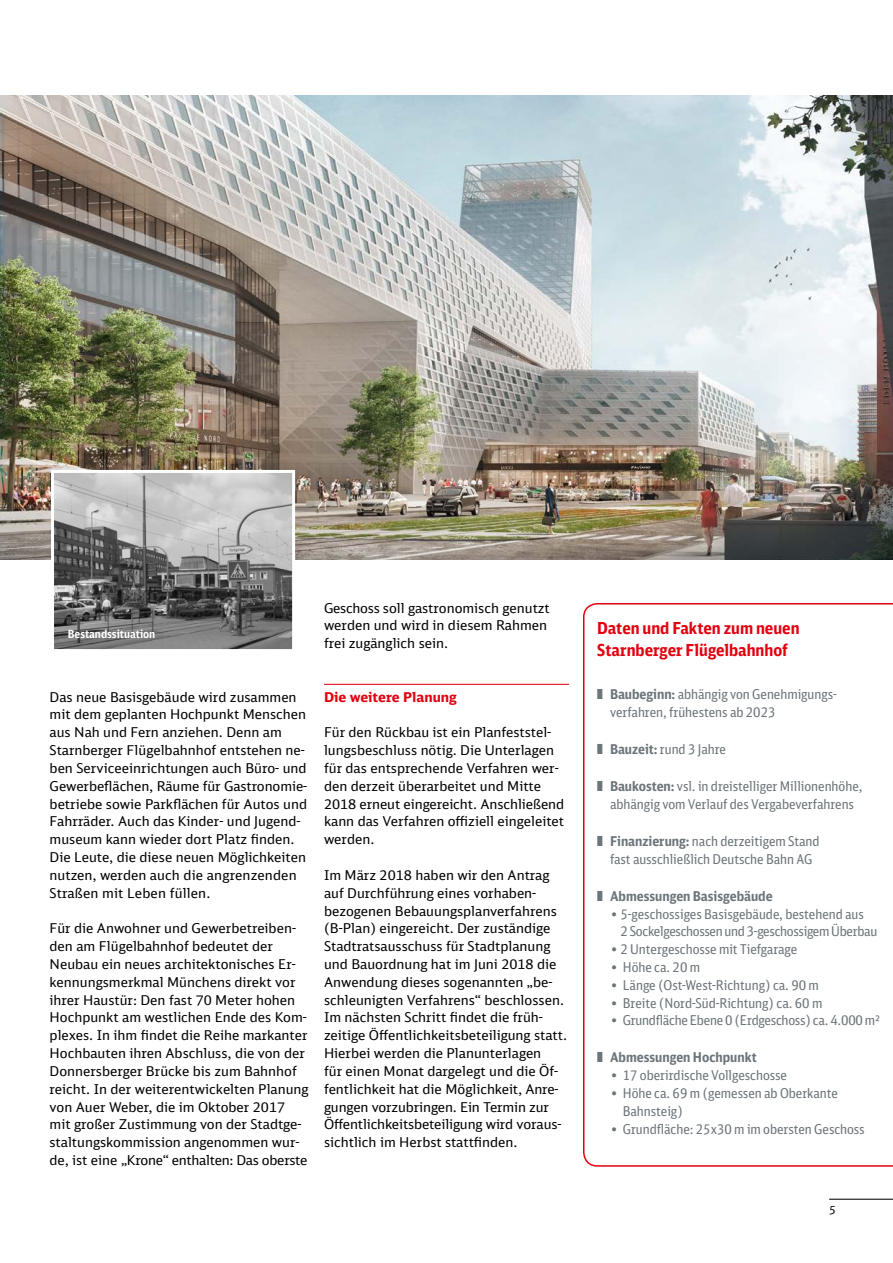
<style>
.page{position:relative;width:893px;height:1263px;background:#fff}
.page>*{position:absolute;margin:0;border:0;box-sizing:border-box;transform-origin:0 0}
.t1{font:700 16.5px/21.8px "DB Sans Cond";color:#e3000f}
.t2{font:13.5px/17.9px "DB Sans";color:#000}
.t3{font:13.5px/17.9px "DB Sans Cond";color:#6c757a}
.t4{font:700 13.5px "DB Sans Cond";color:#6c757a}
.t5{font:700 13.5px "DB Sans";color:#e3000f}
.t6{font:700 11.25px "DB Sans Cond";color:#fff}
.t7{font:11.25px "DB Sans";color:#000}
.s1{font-weight:700}
</style>
<div class="page">
<img style="left:0;top:96px;width:893px;height:463px">
<img style="left:55px;top:474px;width:236px;height:174px">
<div style="left:51px;top:470px;width:244px;height:182px;border:3px solid #fff"></div>
<hr style="left:324px;top:684px;width:245px;height:1px;background:#e3000f">
<svg style="left:583px;top:603px;width:310px;height:564px"></svg>
<hr style="left:829px;top:1199px;width:64px;height:1px;background:#000">
<svg style="left:598px;top:689px;width:5px;height:10px"></svg>
<svg style="left:598px;top:744px;width:5px;height:10px"></svg>
<svg style="left:598px;top:781px;width:5px;height:10px"></svg>
<svg style="left:598px;top:836px;width:5px;height:10px"></svg>
<svg style="left:598px;top:891px;width:5px;height:10px"></svg>
<svg style="left:598px;top:1052px;width:5px;height:10px"></svg>
<p class="t6" style="left:68px;top:627px;width:89px">Bestandssituation</p>
<p class="t2" style="left:324px;top:598px;width:227px">Geschoss soll gastronomisch genutzt werden und wird in diesem Rahmen frei zugänglich sein.</p>
<p class="t2" style="left:50px;top:688px;width:259px">Das neue Basisgebäude wird zusammen mit dem geplanten Hochpunkt Menschen aus Nah und Fern anziehen. Denn am Starnberger Flügelbahnhof entstehen ne&shy;ben Serviceeinrichtungen auch Büro- und Gewerbeflächen, Räume für Gastronomie&shy;betriebe sowie Parkflächen für Autos und Fahrräder. Auch das Kinder- und Jugend&shy;museum kann wieder dort Platz finden.<br>Die Leute, die diese neuen Möglichkeiten nutzen, werden auch die angrenzenden Straßen mit Leben füllen.</p>
<p class="t2" style="left:50px;top:919px;width:261px">Für die Anwohner und Gewerbetreiben&shy;den am Flügelbahnhof bedeutet der Neubau ein neues architektonisches Er&shy;kennungsmerkmal Münchens direkt vor ihrer Haustür: Den fast 70 Meter hohen Hochpunkt am westlichen Ende des Kom&shy;plexes. In ihm findet die Reihe markanter Hochbauten ihren Abschluss, die von der Donnersberger Brücke bis zum Bahnhof reicht. In der weiterentwickelten Planung von Auer Weber, die im Oktober 2017 mit großer Zustimmung von der Stadtge&shy;staltungskommission angenommen wur&shy;de, ist eine „Krone“ enthalten: Das oberste</p>
<p class="t5" style="left:324px;top:688px;width:134px">Die weitere Planung</p>
<p class="t2" style="left:324px;top:723px;width:242px">Für den Rückbau ist ein Planfeststel&shy;lungsbeschluss nötig. Die Unterlagen für das entsprechende Verfahren wer&shy;den derzeit überarbeitet und Mitte 2018 erneut eingereicht. Anschließend kann das Verfahren offiziell eingeleitet werden.</p>
<p class="t2" style="left:324px;top:866px;width:245px">Im März 2018 haben wir den Antrag auf Durchführung eines vorhaben&shy;bezogenen Bebauungsplanverfahrens (B-Plan) eingereicht. Der zuständige Stadtratsausschuss für Stadtplanung und Bauordnung hat im Juni 2018 die Anwendung dieses sogenannten „be&shy;schleunigten Verfahrens“ beschlossen.<br>Im nächsten Schritt findet die früh&shy;zeitige Öffentlichkeitsbeteiligung statt.<br>Hierbei werden die Planunterlagen<br>für einen Monat dargelegt und die Öf&shy;fentlichkeit hat die Möglichkeit, Anre&shy;gungen vorzubringen. Ein Termin zur Öffentlichkeitsbeteiligung wird voraus&shy;sichtlich im Herbst stattfinden.</p>
<p class="t1" style="left:597px;top:617px;width:204px">Daten und Fakten zum neuen<br>Starnberger Flügelbahnhof</p>
<p class="t3" style="left:610px;top:685px;width:228px"><span class="s1">Baubeginn:</span> abhängig von Genehmigungs&shy;verfahren, frühestens ab 2023</p>
<p class="t3" style="left:610px;top:740px;width:118px"><span class="s1">Bauzeit:</span> rund 3 Jahre</p>
<p class="t3" style="left:610px;top:777px;width:254px"><span class="s1">Baukosten:</span> vsl. in dreistelliger Millionenhöhe, abhängig vom Verlauf des Vergabeverfahrens</p>
<p class="t3" style="left:610px;top:832px;width:211px"><span class="s1">Finanzierung:</span> nach derzeitigem Stand fast ausschließlich Deutsche Bahn AG</p>
<p class="t4" style="left:610px;top:887px;width:164px">Abmessungen Basisgebäude</p>
<p class="t3" style="left:620px;top:904px;width:258px;text-indent:-10px">• 5-geschossiges Basisgebäude, bestehend aus<br>2 Sockelgeschossen und 3-geschossigem Überbau</p>
<p class="t3" style="left:610px;top:940px;width:189px">• 2 Untergeschosse mit Tiefgarage</p>
<p class="t3" style="left:610px;top:958px;width:92px">• Höhe ca. 20 m</p>
<p class="t3" style="left:610px;top:976px;width:210px">• Länge (Ost-West-Richtung) ca. 90 m</p>
<p class="t3" style="left:610px;top:994px;width:214px">• Breite (Nord-Süd-Richtung) ca. 60 m</p>
<p class="t3" style="left:610px;top:1011px;width:271px">• Grundfläche Ebene 0 (Erdgeschoss) ca. 4.000 m²</p>
<p class="t4" style="left:610px;top:1049px;width:148px">Abmessungen Hochpunkt</p>
<p class="t3" style="left:610px;top:1066px;width:178px">• 17 oberirdische Vollgeschosse</p>
<p class="t3" style="left:623px;top:1084px;width:217px;text-indent:-13px">• Höhe ca. 69 m (gemessen ab Oberkante<br>Bahnsteig)</p>
<p class="t3" style="left:610px;top:1120px;width:256px">• Grundfläche: 25x30 m im obersten Geschoss</p>
<p class="t7" style="left:829px;top:1203px;width:8px">5</p>
</div>
